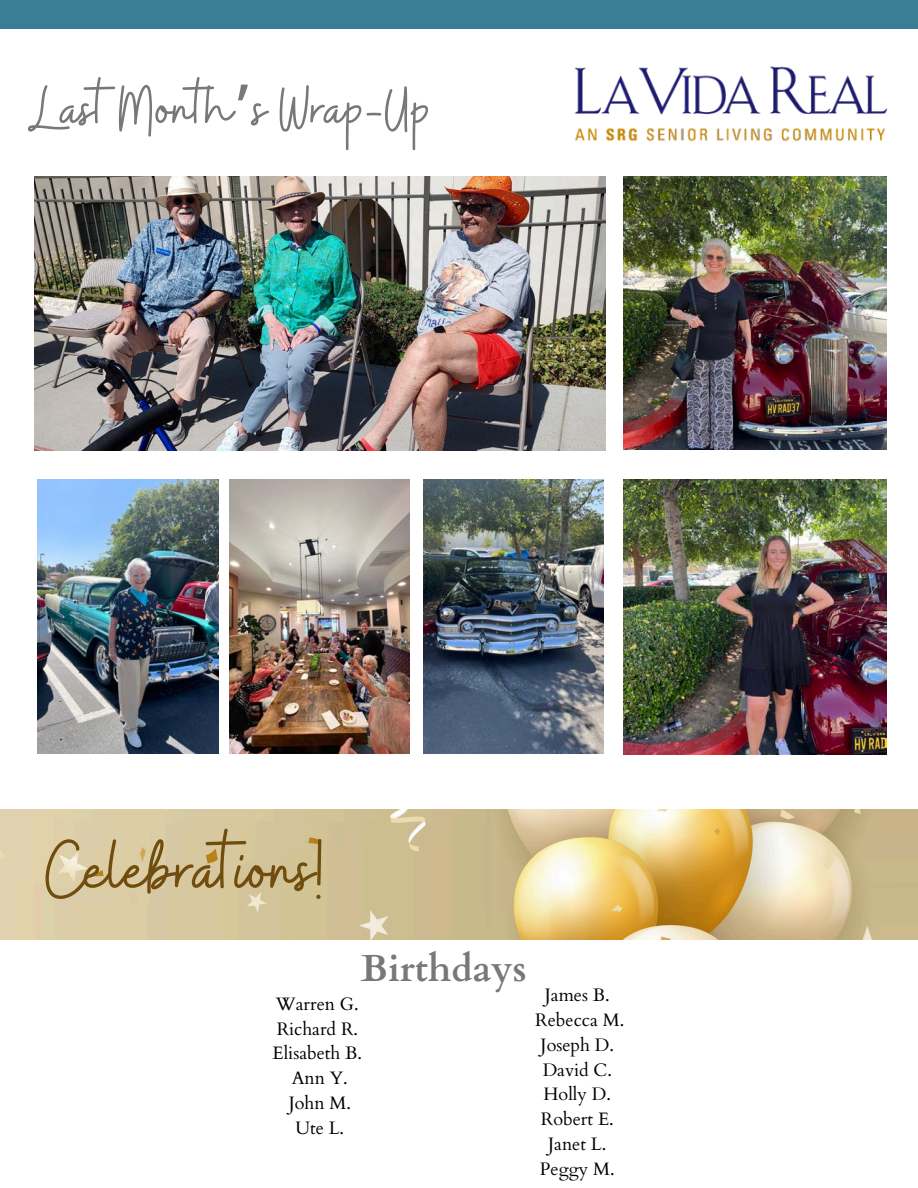
<style>
.page{position:relative;width:918px;height:1188px;background:#fff}
.page>*{position:absolute;margin:0;border:0;box-sizing:border-box;transform-origin:0 0}
.t1{font:83.1px "Buffalo";color:#704d0d}
.t2{font:64.5px "Buffalo";color:#77787a}
.t3{font:700 37.5px "Cardo";color:#77787a}
.t4{font:18px "Cardo";color:#000}
.s1{font-family:"Noto Sans Gurmukhi"}
</style>
<div class="page">
<img style="left:574px;top:66px;width:314px;height:76px">
<img style="left:0;top:809px;width:918px;height:131px">
<div style="left:0;top:0;width:918px;height:28px;background:#3a7e96"></div>
<img style="left:34px;top:176px;width:571px;height:274px">
<img style="left:624px;top:176px;width:262px;height:274px">
<img style="left:624px;top:480px;width:262px;height:274px">
<img style="left:423px;top:480px;width:181px;height:274px">
<img style="left:230px;top:480px;width:180px;height:274px">
<img style="left:38px;top:480px;width:180px;height:274px">
<h1 class="t2" style="left:30px;top:67px;width:403px">Last Month<span class="s1">’</span>s Wrap-Up</h1>
<p class="t1" style="left:46px;top:816px;width:280px">Celebrations!</p>
<h3 class="t3" style="left:361px;top:944px;width:167px">Birthdays</h3>
<p class="t4" style="left:276px;top:992px;width:84px">Warren G.</p>
<p class="t4" style="left:277px;top:1017px;width:83px">Richard R.</p>
<p class="t4" style="left:273px;top:1041px;width:91px">Elisabeth B.</p>
<p class="t4" style="left:292px;top:1066px;width:58px">Ann Y.</p>
<p class="t4" style="left:289px;top:1091px;width:64px">John M.</p>
<p class="t4" style="left:295px;top:1116px;width:50px">Ute L.</p>
<p class="t4" style="left:545px;top:983px;width:66px">James B.</p>
<p class="t4" style="left:535px;top:1008px;width:90px">Rebecca M.</p>
<p class="t4" style="left:541px;top:1033px;width:75px">Joseph D.</p>
<p class="t4" style="left:543px;top:1058px;width:71px">David C.</p>
<p class="t4" style="left:544px;top:1082px;width:69px">Holly D.</p>
<p class="t4" style="left:541px;top:1107px;width:74px">Robert E.</p>
<p class="t4" style="left:548px;top:1132px;width:60px">Janet L.</p>
<p class="t4" style="left:540px;top:1157px;width:76px">Peggy M.</p>
</div>
